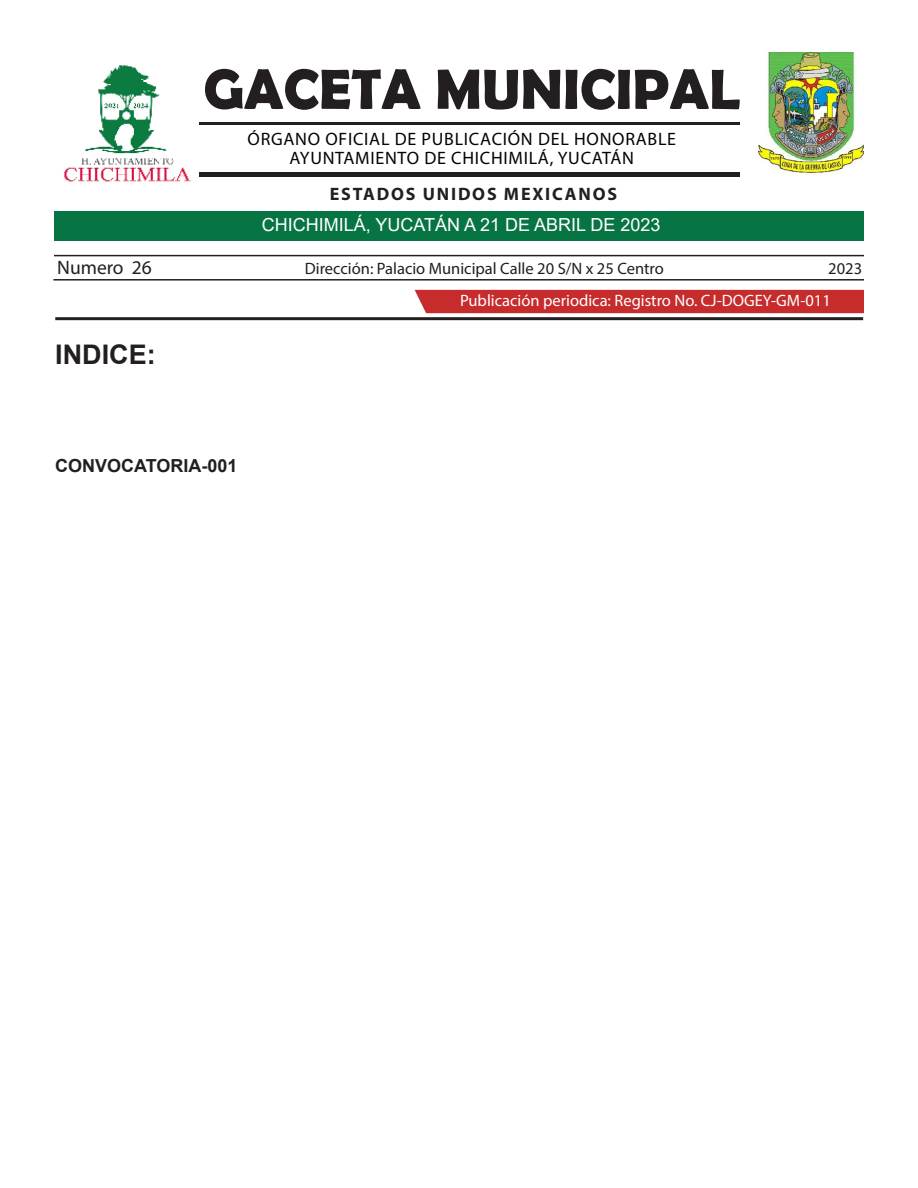
<style>
.page{position:relative;width:918px;height:1188px;background:#fff}
.page>*{position:absolute;margin:0;border:0;box-sizing:border-box;transform-origin:0 0}
.t1{font:700 57px "Berlin Sans FB Demi";color:#231f20}
.t2{font:700 27px "Arial";color:#231f20}
.t3{font:19.5px "Myriad Pro";color:#231f20}
.t4{font:18px "Myriad Pro";letter-spacing:.04em;color:#040503}
.t5{font:18px "Arial";color:#fff}
.t6{font:700 18px "Myriad Pro";letter-spacing:.1em;color:#231f20}
.t7{font:700 18px "Arial";color:#231f20}
.t8{font:16.5px "Myriad Pro";color:#231f20}
.t9{font:16.5px "Myriad Pro";color:#fff}
</style>
<div class="page">
<div style="left:415px;top:290px;width:449px;height:23px;background:#c72c2d"></div>
<img style="left:759px;top:53px;width:105px;height:121px">
<hr style="left:199px;top:122px;width:540px;height:2px;background:#231f20">
<div style="left:54px;top:211px;width:810px;height:29px;background:#067443"></div>
<hr style="left:54px;top:255px;width:810px;height:1px;background:#231f20">
<hr style="left:53px;top:279px;width:811px;height:2px;background:#231f20">
<hr style="left:55px;top:317px;width:808px;height:3px;background:#231f20">
<hr style="left:199px;top:172px;width:540px;height:4px;background:#231f20">
<img style="left:64px;top:65px;width:127px;height:117px">
<p class="t1" style="left:203px;top:56px;width:538px">GACETA MUNICIPAL</p>
<p class="t4" style="left:248px;top:128px;width:430px">ÓRGANO OFICIAL DE PUBLICACIÓN DEL HONORABLE</p>
<p class="t4" style="left:290px;top:147px;width:346px">AYUNTAMIENTO DE CHICHIMILÁ, YUCATÁN</p>
<p class="t6" style="left:330px;top:182px;width:289px">ESTADOS UNIDOS MEXICANOS</p>
<p class="t5" style="left:262px;top:213px;width:400px">CHICHIMILÁ, YUCATÁN A 21 DE ABRIL DE 2023</p>
<p class="t3" style="left:57px;top:255px;width:96px">Numero 26</p>
<p class="t8" style="left:305px;top:258px;width:360px">Dirección: Palacio Municipal Calle 20 S/N x 25 Centro</p>
<p class="t8" style="left:828px;top:258px;width:35px">2023</p>
<p class="t9" style="left:460px;top:291px;width:372px">Publicación periodica: Registro No. CJ-DOGEY-GM-011</p>
<p class="t2" style="left:55px;top:336px;width:102px">INDICE:</p>
<p class="t7" style="left:55px;top:453px;width:184px">CONVOCATORIA-001</p>
</div>
